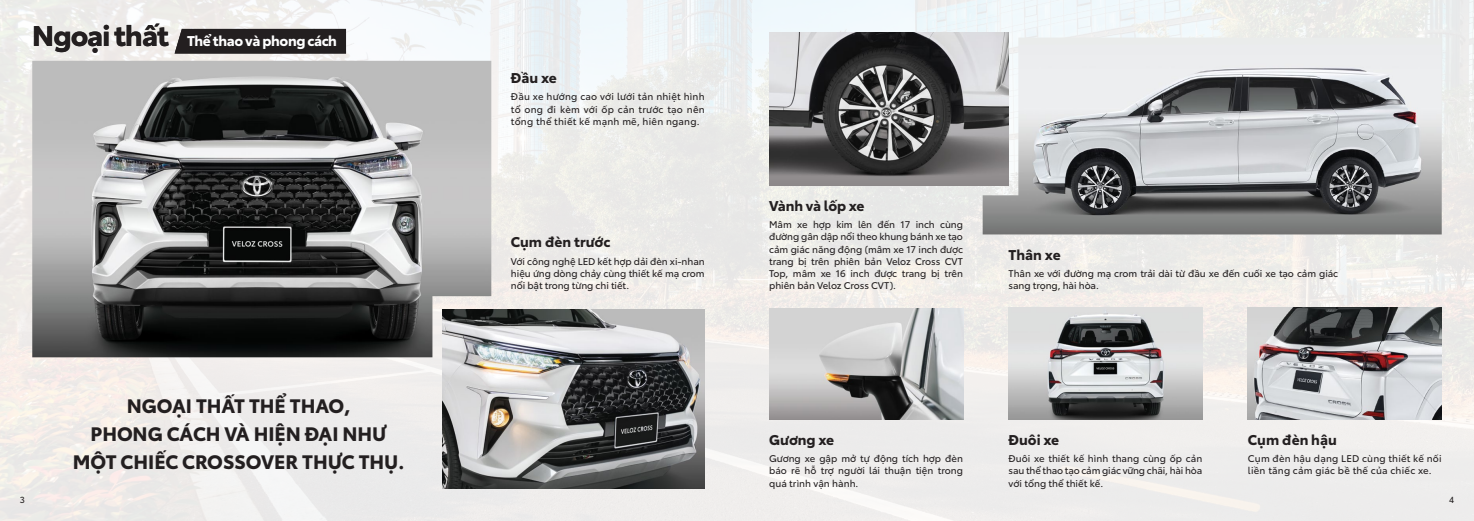
<style>
.page{position:relative;width:1474px;height:521px;background:#fff}
.page>*{position:absolute;margin:0;border:0;box-sizing:border-box;transform-origin:0 0}
.t1{font:700 19.25px/28px "Toyota Type";color:#231f20;text-align:center}
.t2{font:700 14px "Toyota Type";color:#231f20}
.t3{font:700 14px "Toyota Type";letter-spacing:-.03em;color:#fff}
.t4{font:9.62px/12.2px "Toyota Type";letter-spacing:-.01em;color:#231f20;text-align:justify}
.t5{font:9.62px/12.2px "Toyota Type";letter-spacing:.02em;color:#231f20}
.t6{font:8.75px "Toyota Type";color:#231f20}
.s1{font-size:28px;color:#231f20}
</style>
<div class="page">
<img style="left:0;top:0;width:1473px;height:521px">
<img style="left:32px;top:61px;width:459px;height:296px">
<img style="left:442px;top:309px;width:262px;height:180px">
<img style="left:982px;top:38px;width:459px;height:196px">
<img style="left:769px;top:32px;width:239px;height:153px">
<img style="left:769px;top:308px;width:194px;height:112px">
<img style="left:1247px;top:307px;width:194px;height:112px">
<img style="left:1008px;top:307px;width:194px;height:113px">
<div style="left:175px;top:29px;width:171px;height:25px;background:#231f20"></div>
<h2 class="t3" style="left:32px;top:31px;width:306px"><span class="s1">Ngoại thất</span> Thể thao và phong cách</h2>
<h1 class="t1" style="left:73px;top:390px;width:333px">NGOẠI THẤT THỂ THAO,<br>PHONG CÁCH VÀ HIỆN ĐẠI NHƯ<br>MỘT CHIẾC CROSSOVER THỰC THỤ.</h1>
<h2 class="t2" style="left:511px;top:67px;width:47px">Đầu xe</h2>
<p class="t4" style="left:511px;top:90px;width:195px">Đầu xe hướng cao với lưới tản nhiệt hình tổ ong đi kèm với ốp cản trước tạo nên tổng thể thiết kế mạnh mẽ, hiên ngang.</p>
<h2 class="t2" style="left:511px;top:231px;width:101px">Cụm đèn trước</h2>
<p class="t4" style="left:511px;top:254px;width:195px">Với công nghệ LED kết hợp dải đèn xi-nhan hiệu ứng dòng chảy cùng thiết kế mạ crom nổi bật trong từng chi tiết.</p>
<h2 class="t2" style="left:769px;top:195px;width:97px">Vành và lốp xe</h2>
<p class="t4" style="left:769px;top:218px;width:195px">Mâm xe hợp kim lên đến 17 inch cùng đường gân dập nổi theo khung bánh xe tạo cảm giác năng động (mâm xe 17 inch được trang bị trên phiên bản Veloz Cross CVT Top, mâm xe 16 inch được trang bị trên phiên bản Veloz Cross CVT).</p>
<h2 class="t2" style="left:1008px;top:244px;width:54px">Thân xe</h2>
<p class="t4" style="left:1008px;top:267px;width:331px">Thân xe với đường mạ crom trải dài từ đầu xe đến cuối xe tạo cảm giác sang trọng, hài hòa.</p>
<h2 class="t2" style="left:769px;top:429px;width:67px">Gương xe</h2>
<p class="t4" style="left:769px;top:452px;width:195px">Gương xe gập mở tự động tích hợp đèn báo rẽ hỗ trợ người lái thuận tiện trong quá trình vận hành.</p>
<h2 class="t2" style="left:1008px;top:429px;width:52px">Đuôi xe</h2>
<p class="t4" style="left:1008px;top:452px;width:195px">Đuôi xe thiết kế hình thang cùng ốp cản sau thể thao tạo cảm giác vững chãi, hài hòa với tổng thể thiết kế.</p>
<h2 class="t2" style="left:1247px;top:429px;width:90px">Cụm đèn hậu</h2>
<p class="t5" style="left:1247px;top:452px;width:195px">Cụm đèn hậu dạng LED cùng thiết kế nối liền tăng cảm giác bề thế của chiếc xe.</p>
<p class="t6" style="left:20px;top:493px;width:7px">3</p>
<p class="t6" style="left:1449px;top:493px;width:7px">4</p>
</div>
